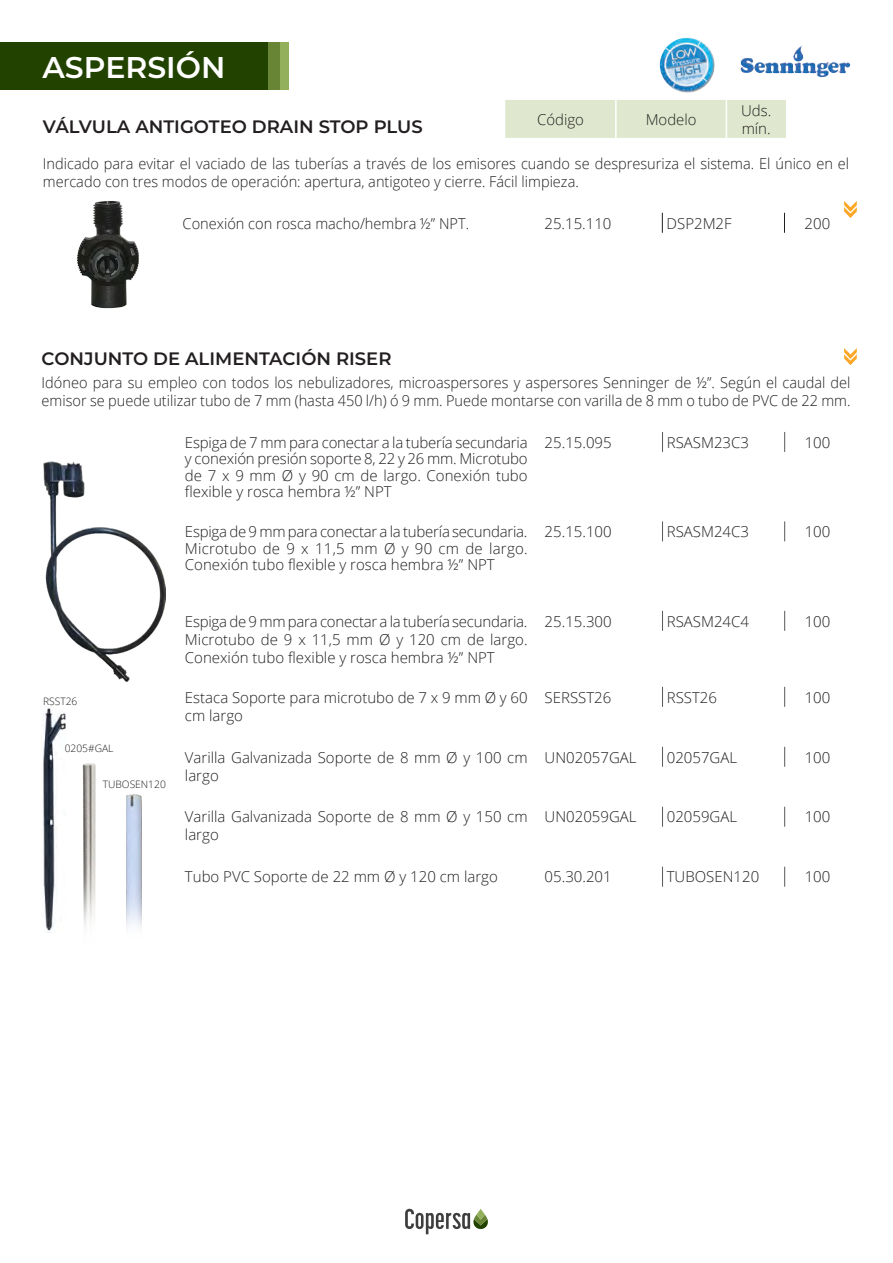
<style>
.page{position:relative;width:893px;height:1263px;background:#fff}
.page>*{position:absolute;margin:0;border:0;box-sizing:border-box;transform-origin:0 0}
.t1{font:600 30px "Montserrat";color:#fff}
.t2{font:600 18px "Montserrat";color:#231f20}
.t3{font:300 15px/18px "Open Sans";color:#231f20}
.t4{font:300 10.2px "Open Sans";color:#231f20}
</style>
<div class="page">
<svg style="left:405px;top:1209px;width:83px;height:25px"></svg>
<svg style="left:662px;top:432px;width:1px;height:20px"></svg>
<svg style="left:784px;top:432px;width:1px;height:20px"></svg>
<svg style="left:662px;top:521px;width:1px;height:20px"></svg>
<svg style="left:784px;top:521px;width:1px;height:20px"></svg>
<svg style="left:662px;top:611px;width:1px;height:20px"></svg>
<svg style="left:784px;top:611px;width:1px;height:20px"></svg>
<svg style="left:662px;top:687px;width:1px;height:20px"></svg>
<svg style="left:784px;top:687px;width:1px;height:20px"></svg>
<svg style="left:662px;top:747px;width:1px;height:20px"></svg>
<svg style="left:784px;top:747px;width:1px;height:20px"></svg>
<svg style="left:662px;top:807px;width:1px;height:20px"></svg>
<svg style="left:784px;top:807px;width:1px;height:20px"></svg>
<svg style="left:662px;top:867px;width:1px;height:20px"></svg>
<svg style="left:784px;top:867px;width:1px;height:20px"></svg>
<div style="left:505px;top:100px;width:281px;height:38px;background:#dfe8ce"></div>
<hr style="left:615px;top:100px;width:2px;height:38px;background:#fff">
<hr style="left:726px;top:100px;width:1px;height:38px;background:#fff">
<img style="left:77px;top:201px;width:62px;height:108px">
<svg style="left:795px;top:46px;width:7px;height:7px"></svg>
<img style="left:660px;top:38px;width:25px;height:52px">
<div style="left:0;top:43px;width:274px;height:47px;background:#224200"></div>
<div style="left:268px;top:43px;width:13px;height:47px;background:#688435"></div>
<div style="left:281px;top:43px;width:8px;height:47px;background:#93b15c"></div>
<svg style="left:661px;top:201px;width:196px;height:32px"></svg>
<svg style="left:844px;top:348px;width:13px;height:17px"></svg>
<img style="left:43px;top:708px;width:23px;height:224px">
<img style="left:43px;top:461px;width:123px;height:221px">
<img style="left:82px;top:763px;width:14px;height:164px">
<img style="left:126px;top:794px;width:15px;height:133px">
<h1 class="t1" style="left:43px;top:46px;width:184px">ASPERSIÓN</h1>
<p class="t3" style="left:537px;top:110px;width:48px">Código</p>
<p class="t3" style="left:646px;top:110px;width:52px">Modelo</p>
<p class="t3" style="left:741px;top:101px;width:32px">Uds. mín.</p>
<p class="t2" style="left:43px;top:114px;width:381px">VÁLVULA ANTIGOTEO DRAIN STOP PLUS</p>
<p class="t3" style="left:43px;top:154px;width:808px">Indicado para evitar el vaciado de las tuberías a través de los emisores cuando se despresuriza el sistema. El único en el mercado con tres modos de operación: apertura, antigoteo y cierre. Fácil limpieza.</p>
<p class="t3" style="left:183px;top:214px;width:288px">Conexión con rosca macho/hembra ½” NPT.</p>
<p class="t3" style="left:544px;top:214px;width:69px">25.15.110</p>
<p class="t3" style="left:667px;top:214px;width:67px">DSP2M2F</p>
<p class="t3" style="left:804px;top:214px;width:27px">200</p>
<p class="t2" style="left:42px;top:346px;width:351px">CONJUNTO DE ALIMENTACIÓN RISER</p>
<p class="t3" style="left:42px;top:373px;width:810px">Idóneo para su empleo con todos los nebulizadores, microaspersores y aspersores Senninger de ½”. Según el caudal del emisor se puede utilizar tubo de 7 mm (hasta 450 l/h) ó 9 mm. Puede montarse con varilla de 8 mm o tubo de PVC de 22 mm.</p>
<p class="t3" style="left:185px;top:434px;width:344px;line-height:16.5px;text-align:justify">Espiga de 7 mm para conectar a la tubería secundaria y conexión presión soporte 8, 22 y 26 mm. Microtubo de 7 x 9 mm Ø y 90 cm de largo. Conexión tubo flexible y rosca hembra ½” NPT</p>
<p class="t3" style="left:545px;top:433px;width:69px">25.15.095</p>
<p class="t3" style="left:667px;top:433px;width:84px">RSASM23C3</p>
<p class="t3" style="left:805px;top:433px;width:27px">100</p>
<p class="t3" style="left:185px;top:523px;width:344px;line-height:16.5px;text-align:justify">Espiga de 9 mm para conectar a la tubería secundaria.<br>Microtubo de 9 x 11,5 mm Ø y 90 cm de largo.<br>Conexión tubo flexible y rosca hembra ½” NPT</p>
<p class="t3" style="left:545px;top:522px;width:69px">25.15.100</p>
<p class="t3" style="left:667px;top:522px;width:84px">RSASM24C3</p>
<p class="t3" style="left:805px;top:522px;width:27px">100</p>
<p class="t4" style="left:43px;top:695px;width:36px">RSST26</p>
<p class="t4" style="left:65px;top:741px;width:50px">0205#GAL</p>
<p class="t4" style="left:103px;top:777px;width:65px">TUBOSEN120</p>
<p class="t3" style="left:185px;top:612px;width:344px;text-align:justify">Espiga de 9 mm para conectar a la tubería secundaria.<br>Microtubo de 9 x 11,5 mm Ø y 120 cm de largo.<br>Conexión tubo flexible y rosca hembra ½” NPT</p>
<p class="t3" style="left:545px;top:612px;width:69px">25.15.300</p>
<p class="t3" style="left:667px;top:612px;width:84px">RSASM24C4</p>
<p class="t3" style="left:805px;top:612px;width:27px">100</p>
<p class="t3" style="left:185px;top:688px;width:344px">Estaca Soporte para microtubo de 7 x 9 mm Ø y 60 cm largo</p>
<p class="t3" style="left:545px;top:688px;width:68px">SERSST26</p>
<p class="t3" style="left:667px;top:688px;width:52px">RSST26</p>
<p class="t3" style="left:805px;top:688px;width:27px">100</p>
<p class="t3" style="left:185px;top:748px;width:344px">Varilla Galvanizada Soporte de 8 mm Ø y 100 cm largo</p>
<p class="t3" style="left:545px;top:748px;width:93px">UN02057GAL</p>
<p class="t3" style="left:667px;top:748px;width:72px">02057GAL</p>
<p class="t3" style="left:805px;top:748px;width:27px">100</p>
<p class="t3" style="left:185px;top:808px;width:344px">Varilla Galvanizada Soporte de 8 mm Ø y 150 cm largo</p>
<p class="t3" style="left:545px;top:808px;width:93px">UN02059GAL</p>
<p class="t3" style="left:667px;top:808px;width:72px">02059GAL</p>
<p class="t3" style="left:805px;top:808px;width:27px">100</p>
<p class="t3" style="left:185px;top:867px;width:314px">Tubo PVC Soporte de 22 mm Ø y 120 cm largo</p>
<p class="t3" style="left:545px;top:867px;width:69px">05.30.201</p>
<p class="t3" style="left:667px;top:867px;width:94px">TUBOSEN120</p>
<p class="t3" style="left:805px;top:867px;width:27px">100</p>
</div>
